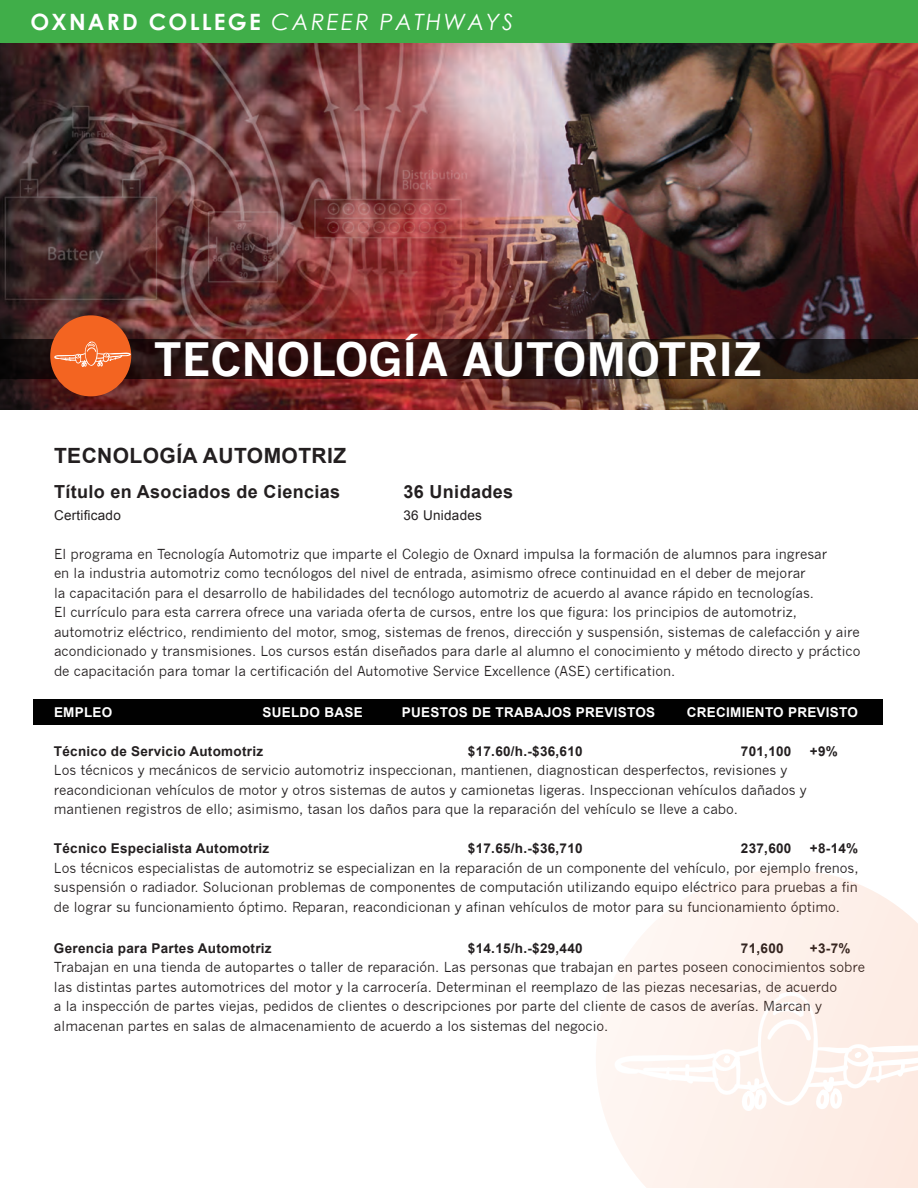
<style>
.page{position:relative;width:918px;height:1188px;background:#fff}
.page>*{position:absolute;margin:0;border:0;box-sizing:border-box;transform-origin:0 0}
.t1{font:700 45px "News Gothic";color:#fff}
.t2{font:italic 22.5px "Century Gothic";letter-spacing:.1em;color:#fff}
.t3{font:700 21px "Arial";letter-spacing:.02em;color:#231f20}
.t4{font:700 18px "Arial";letter-spacing:.02em;color:#231f20}
.t5{font:13.5px/19.5px "News Gothic";color:#231f20}
.t6{font:700 13.5px "Arial";letter-spacing:.02em;color:#231f20}
.t7{font:700 13.5px "Arial";letter-spacing:.02em;color:#fff}
.t8{font:13.5px "Arial";letter-spacing:.02em;color:#231f20}
.s1{font-weight:700;font-style:normal}
</style>
<div class="page">
<img style="left:0;top:43px;width:918px;height:367px">
<div style="left:33px;top:699px;width:850px;height:26px;background:#010101"></div>
<div style="left:0;top:0;width:918px;height:43px;background:#40ae49"></div>
<svg style="left:0;top:340px;width:918px;height:39px;background:#2a1612"></svg>
<svg style="left:596px;top:869px;width:322px;height:319px;fill:#fef2ec"></svg>
<svg style="left:613px;top:985px;width:305px;height:131px"></svg>
<div style="left:50px;top:315px;width:81px;height:81px;background:#f36421;border-radius:50%"></div>
<svg style="left:54px;top:340px;width:77px;height:28px"></svg>
<h2 class="t2" style="left:30px;top:9px;width:485px"><span class="s1">OXNARD COLLEGE</span> CAREER PATHWAYS</h2>
<h1 class="t1" style="left:153px;top:332px;width:610px">TECNOLOGÍA AUTOMOTRIZ</h1>
<h3 class="t3" style="left:54px;top:442px;width:294px">TECNOLOGÍA AUTOMOTRIZ</h3>
<h3 class="t4" style="left:54px;top:480px;width:288px">Título en Asociados de Ciencias</h3>
<h3 class="t4" style="left:404px;top:480px;width:111px">36 Unidades</h3>
<p class="t8" style="left:54px;top:506px;width:68px">Certificado</p>
<p class="t8" style="left:404px;top:506px;width:80px">36 Unidades</p>
<p class="t5" style="left:54px;top:544px;width:808px">El programa en Tecnología Automotriz que imparte el Colegio de Oxnard impulsa la formación de alumnos para ingresar<br>en la industria automotriz como tecnólogos del nivel de entrada, asimismo ofrece continuidad en el deber de mejorar<br>la capacitación para el desarrollo de habilidades del tecnólogo automotriz de acuerdo al avance rápido en tecnologías.<br>El currículo para esta carrera ofrece una variada oferta de cursos, entre los que figura: los principios de automotriz, automotriz eléctrico, rendimiento del motor, smog, sistemas de frenos, dirección y suspensión, sistemas de calefacción y aire acondicionado y transmisiones. Los cursos están diseñados para darle al alumno el conocimiento y método directo y práctico de capacitación para tomar la certificación del Automotive Service Excellence (ASE) certification.</p>
<p class="t7" style="left:54px;top:703px;width:60px">EMPLEO</p>
<p class="t7" style="left:262px;top:703px;width:102px">SUELDO BASE</p>
<p class="t7" style="left:402px;top:703px;width:255px">PUESTOS DE TRABAJOS PREVISTOS</p>
<p class="t7" style="left:687px;top:703px;width:173px">CRECIMIENTO PREVISTO</p>
<p class="t6" style="left:54px;top:742px;width:211px">Técnico de Servicio Automotriz</p>
<p class="t6" style="left:468px;top:742px;width:116px">$17.60/h.-$36,610</p>
<p class="t6" style="left:741px;top:742px;width:52px">701,100</p>
<p class="t6" style="left:810px;top:742px;width:29px">+9%</p>
<p class="t5" style="left:54px;top:761px;width:754px">Los técnicos y mecánicos de servicio automotriz inspeccionan, mantienen, diagnostican desperfectos, revisiones y reacondicionan vehículos de motor y otros sistemas de autos y camionetas ligeras. Inspeccionan vehículos dañados y mantienen registros de ello; asimismo, tasan los daños para que la reparación del vehículo se lleve a cabo.</p>
<p class="t6" style="left:54px;top:839px;width:217px">Técnico Especialista Automotriz</p>
<p class="t6" style="left:468px;top:839px;width:116px">$17.65/h.-$36,710</p>
<p class="t6" style="left:741px;top:839px;width:52px">237,600</p>
<p class="t6" style="left:810px;top:839px;width:50px">+8-14%</p>
<p class="t5" style="left:54px;top:858px;width:806px;text-align:justify">Los técnicos especialistas de automotriz se especializan en la reparación de un componente del vehículo, por ejemplo frenos, suspensión o radiador. Solucionan problemas de componentes de computación utilizando equipo eléctrico para pruebas a fin de lograr su funcionamiento óptimo. Reparan, reacondicionan y afinan vehículos de motor para su funcionamiento óptimo.</p>
<p class="t6" style="left:54px;top:939px;width:219px">Gerencia para Partes Automotriz</p>
<p class="t6" style="left:468px;top:939px;width:116px">$14.15/h.-$29,440</p>
<p class="t6" style="left:741px;top:939px;width:44px">71,600</p>
<p class="t6" style="left:810px;top:939px;width:42px">+3-7%</p>
<p class="t5" style="left:54px;top:958px;width:813px">Trabajan en una tienda de autopartes o taller de reparación. Las personas que trabajan en partes poseen conocimientos sobre las distintas partes automotrices del motor y la carrocería. Determinan el reemplazo de las piezas necesarias, de acuerdo<br>a la inspección de partes viejas, pedidos de clientes o descripciones por parte del cliente de casos de averías. Marcan y almacenan partes en salas de almacenamiento de acuerdo a los sistemas del negocio.</p>
</div>
